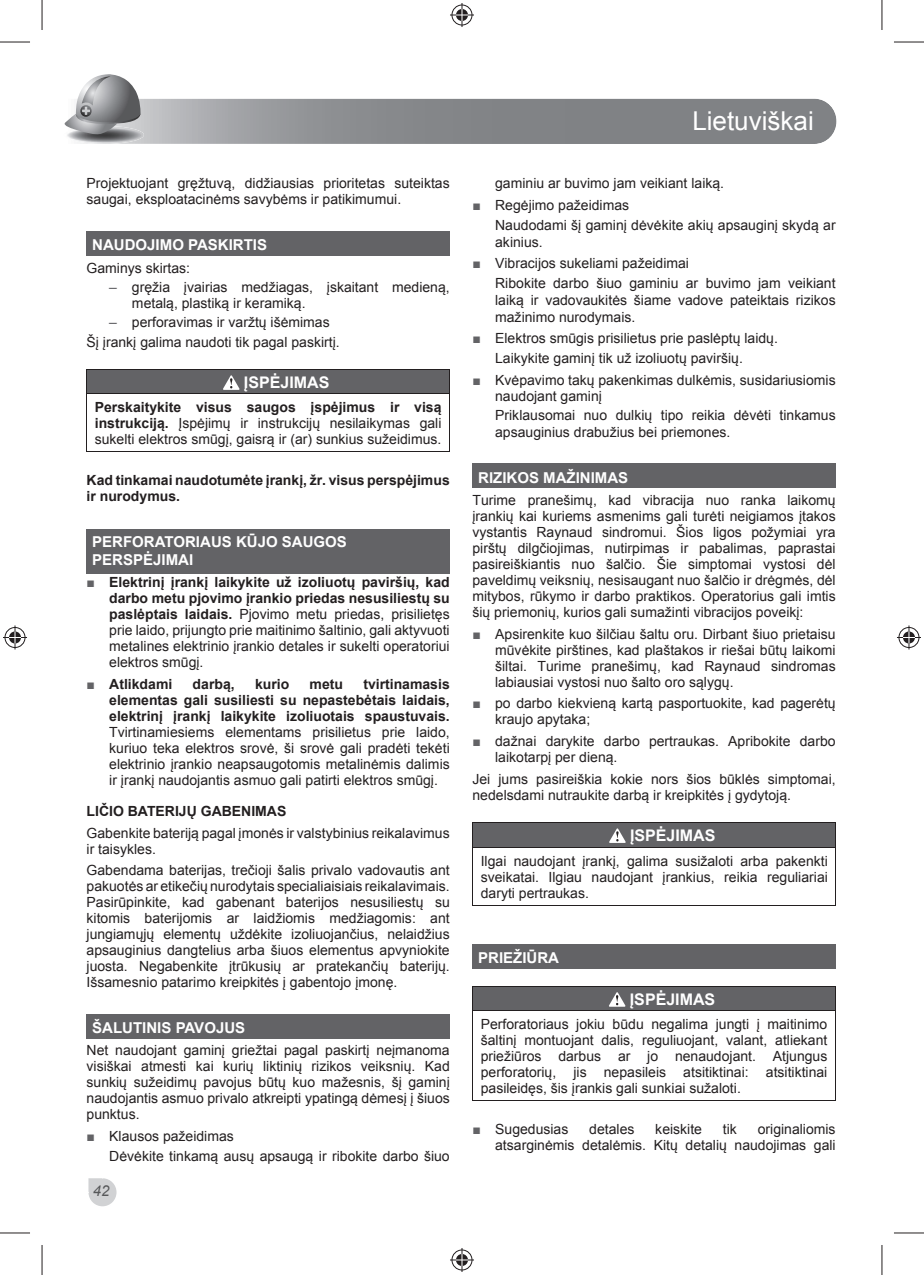
<style>
.page{position:relative;width:924px;height:1275px;background:#fff}
.page>*{position:absolute;margin:0;border:0;box-sizing:border-box;transform-origin:0 0}
.t1{font:26px "Arial";color:#fff}
.t2{font:700 16px "Arial";color:#fff}
.t3{font:700 15px/18px "Arial";color:#fff}
.t4{font:italic 15px "Arial";color:#57585a}
.t5{font:14px/16px "Arial";color:#231f20}
.t6{font:700 14px/16px "Arial";color:#231f20}
.s1{color:#636366}
.s2{font-weight:700}
.s3{font-weight:400;color:#636366}
</style>
<div class="page">
<svg style="left:64px;top:74px;width:772px;height:70px"></svg>
<svg style="left:88px;top:1178px;width:29px;height:29px"></svg>
<div style="left:87px;top:231px;width:362px;height:24px;background:#636366"></div>
<div style="left:87px;top:529px;width:362px;height:44px;background:#636366"></div>
<div style="left:87px;top:1014px;width:362px;height:24px;background:#636366"></div>
<div style="left:87px;top:370px;width:362px;height:24px;background:#636366"></div>
<hr style="left:87px;top:394px;width:1px;height:57px;background:#231f20">
<hr style="left:449px;top:394px;width:1px;height:57px;background:#231f20">
<hr style="left:87px;top:451px;width:362px;height:1px;background:#231f20">
<svg style="left:449px;top:370px;width:1px;height:23px"></svg>
<hr style="left:87px;top:369px;width:362px;height:1px;background:#231f20">
<hr style="left:87px;top:393px;width:362px;height:1px;background:#231f20">
<svg style="left:223px;top:375px;width:16px;height:15px"></svg>
<div style="left:472px;top:464px;width:363px;height:24px;background:#636366"></div>
<div style="left:472px;top:944px;width:363px;height:24px;background:#636366"></div>
<div style="left:472px;top:822px;width:363px;height:25px;background:#636366"></div>
<hr style="left:472px;top:847px;width:1px;height:58px;background:#231f20">
<hr style="left:835px;top:847px;width:1px;height:58px;background:#231f20">
<hr style="left:472px;top:905px;width:363px;height:1px;background:#231f20">
<svg style="left:472px;top:823px;width:1px;height:24px"></svg>
<svg style="left:835px;top:823px;width:1px;height:24px"></svg>
<hr style="left:472px;top:822px;width:363px;height:1px;background:#231f20">
<hr style="left:472px;top:847px;width:363px;height:1px;background:#231f20">
<svg style="left:609px;top:828px;width:16px;height:15px"></svg>
<div style="left:472px;top:986px;width:363px;height:24px;background:#636366"></div>
<hr style="left:472px;top:1010px;width:1px;height:90px;background:#231f20">
<hr style="left:834px;top:1010px;width:1px;height:90px;background:#231f20">
<hr style="left:472px;top:1100px;width:363px;height:1px;background:#231f20">
<svg style="left:472px;top:987px;width:1px;height:23px"></svg>
<hr style="left:472px;top:986px;width:363px;height:1px;background:#231f20">
<hr style="left:472px;top:1010px;width:363px;height:1px;background:#231f20">
<svg style="left:609px;top:992px;width:16px;height:14px"></svg>
<hr style="left:0;top:42px;width:30px;height:1px;background:#231f20">
<hr style="left:893px;top:42px;width:30px;height:1px;background:#231f20">
<hr style="left:0;top:1232px;width:30px;height:1px;background:#231f20">
<hr style="left:893px;top:1232px;width:30px;height:1px;background:#231f20">
<hr style="left:42px;top:0;width:1px;height:30px;background:#231f20">
<hr style="left:42px;top:1245px;width:1px;height:30px;background:#231f20">
<hr style="left:881px;top:0;width:1px;height:30px;background:#231f20">
<hr style="left:881px;top:1245px;width:1px;height:30px;background:#231f20">
<svg style="left:450px;top:3px;width:24px;height:24px"></svg>
<svg style="left:450px;top:1248px;width:24px;height:24px"></svg>
<svg style="left:3px;top:625px;width:24px;height:24px"></svg>
<svg style="left:897px;top:625px;width:23px;height:24px"></svg>
<p class="t5" style="left:87px;top:176px;width:364px">Projektuojant gręžtuvą, didžiausias prioritetas suteiktas saugai, eksploatacinėms savybėms ir patikimumui.</p>
<p class="t3" style="left:92px;top:236px;width:176px">NAUDOJIMO PASKIRTIS</p>
<p class="t5" style="left:87px;top:260px;width:105px">Gaminys skirtas:</p>
<p class="t5" style="left:132px;top:280px;width:319px;text-indent:-23px"><span class="s1">–</span> gręžia įvairias medžiagas, įskaitant medieną, metalą, plastiką ir keramiką.</p>
<p class="t5" style="left:87px;top:312px;width:254px;line-height:20px;text-indent:23px"><span class="s1">–</span> perforavimas ir varžtų išėmimas<br>Šį įrankį galima naudoti tik pagal paskirtį.</p>
<p class="t2" style="left:244px;top:373px;width:87px">ĮSPĖJIMAS</p>
<p class="t5" style="left:95px;top:399px;width:348px;text-align:justify"><span class="s2">Perskaitykite visus saugos įspėjimus ir visą instrukciją.</span> Įspėjimų ir instrukcijų nesilaikymas gali sukelti elektros smūgį, gaisrą ir (ar) sunkius sužeidimus.</p>
<p class="t6" style="left:87px;top:472px;width:364px">Kad tinkamai naudotumėte įrankį, žr. visus perspėjimus ir nurodymus.</p>
<p class="t3" style="left:92px;top:533px;width:256px">PERFORATORIAUS KŪJO SAUGOS<br>PERSPĖJIMAI</p>
<p class="t5" style="left:109px;top:574px;width:342px;text-align:justify;text-indent:-23px"><span class="s1">■</span> <span class="s2">Elektrinį įrankį laikykite už izoliuotų paviršių, kad darbo metu pjovimo įrankio priedas nesusiliestų su paslėptais laidais.</span> Pjovimo metu priedas, prisilietęs prie laido, prijungto prie maitinimo šaltinio, gali aktyvuoti metalines elektrinio įrankio detales ir sukelti operatoriui elektros smūgį.</p>
<p class="t6" style="left:87px;top:676px;width:87px"><span class="s3">■</span> Atlikdami</p>
<p class="t6" style="left:192px;top:676px;width:44px">darbą,</p>
<p class="t6" style="left:255px;top:676px;width:36px">kurio</p>
<p class="t6" style="left:309px;top:676px;width:35px">metu</p>
<p class="t6" style="left:109px;top:676px;width:342px;text-align:justify;text-indent:254px">tvirtinamasis elementas gali susiliesti su nepastebėtais laidais, elektrinį įrankį laikykite izoliuotais spaustuvais.</p>
<p class="t5" style="left:109px;top:724px;width:342px;text-align:justify">Tvirtinamiesiems elementams prisilietus prie laido, kuriuo teka elektros srovė, ši srovė gali pradėti tekėti elektrinio įrankio neapsaugotomis metalinėmis dalimis ir įrankį naudojantis asmuo gali patirti elektros smūgį.</p>
<p class="t6" style="left:87px;top:803px;width:201px">LIČIO BATERIJŲ GABENIMAS</p>
<p class="t5" style="left:87px;top:824px;width:364px">Gabenkite bateriją pagal įmonės ir valstybinius reikalavimus ir taisykles.</p>
<p class="t5" style="left:87px;top:862px;width:364px;text-align:justify">Gabendama baterijas, trečioji šalis privalo vadovautis ant pakuotės ar etikečių nurodytais specialiaisiais reikalavimais.<br>Pasirūpinkite, kad gabenant baterijos nesusiliestų su kitomis baterijomis ar laidžiomis medžiagomis: ant jungiamųjų elementų uždėkite izoliuojančius, nelaidžius apsauginius dangtelius arba šiuos elementus apvyniokite juosta. Negabenkite įtrūkusių ar pratekančių baterijų.<br>Išsamesnio patarimo kreipkitės į gabentojo įmonę.</p>
<p class="t3" style="left:92px;top:1019px;width:154px">ŠALUTINIS PAVOJUS</p>
<p class="t5" style="left:87px;top:1042px;width:364px;text-align:justify">Net naudojant gaminį griežtai pagal paskirtį neįmanoma visiškai atmesti kai kurių liktinių rizikos veiksnių. Kad sunkių sužeidimų pavojus būtų kuo mažesnis, šį gaminį naudojantis asmuo privalo atkreipti ypatingą dėmesį į šiuos punktus.</p>
<p class="t5" style="left:109px;top:1126px;width:342px;line-height:19.6px;text-indent:-23px"><span class="s1">■</span> Klausos pažeidimas<br>Dėvėkite tinkamą ausų apsaugą ir ribokite darbo šiuo</p>
<p class="t4" style="left:93px;top:1182px;width:18px">42</p>
<h1 class="t1" style="left:692px;top:107px;width:123px">Lietuviškai</h1>
<p class="t5" style="left:495px;top:176px;width:230px">gaminiu ar buvimo jam veikiant laiką.</p>
<p class="t5" style="left:495px;top:195px;width:342px;line-height:19.6px;text-indent:-23px"><span class="s1">■</span> Regėjimo pažeidimas<br>Naudodami šį gaminį dėvėkite akių apsauginį skydą ar</p>
<p class="t5" style="left:495px;top:234px;width:49px">akinius.</p>
<p class="t5" style="left:495px;top:254px;width:342px;line-height:19.6px;text-indent:-23px"><span class="s1">■</span> Vibracijos sukeliami pažeidimai<br>Ribokite darbo šiuo gaminiu ar buvimo jam veikiant</p>
<p class="t5" style="left:495px;top:291px;width:342px;line-height:16.8px">laiką ir vadovaukitės šiame vadove pateiktais rizikos mažinimo nurodymais.</p>
<p class="t5" style="left:495px;top:328px;width:284px;line-height:19.6px;text-indent:-23px"><span class="s1">■</span> Elektros smūgis prisilietus prie paslėptų laidų.<br>Laikykite gaminį tik už izoliuotų paviršių.</p>
<p class="t5" style="left:495px;top:372px;width:342px;text-indent:-23px"><span class="s1">■</span> Kvėpavimo takų pakenkimas dulkėmis, susidariusiomis naudojant gaminį</p>
<p class="t5" style="left:495px;top:407px;width:342px;line-height:16.8px">Priklausomai nuo dulkių tipo reikia dėvėti tinkamus apsauginius drabužius bei priemones.</p>
<p class="t3" style="left:478px;top:468px;width:152px">RIZIKOS MAŽINIMAS</p>
<p class="t5" style="left:472px;top:492px;width:364px;text-align:justify">Turime pranešimų, kad vibracija nuo ranka laikomų įrankių kai kuriems asmenims gali turėti neigiamos įtakos vystantis Raynaud sindromui. Šios ligos požymiai yra pirštų dilgčiojimas, nutirpimas ir pabalimas, paprastai pasireiškiantis nuo šalčio. Šie simptomai vystosi dėl paveldimų veiksnių, nesisaugant nuo šalčio ir drėgmės, dėl mitybos, rūkymo ir darbo praktikos. Operatorius gali imtis šių priemonių, kurios gali sumažinti vibracijos poveikį:</p>
<p class="t5" style="left:495px;top:626px;width:342px;text-align:justify;text-indent:-23px"><span class="s1">■</span> Apsirenkite kuo šilčiau šaltu oru. Dirbant šiuo prietaisu mūvėkite pirštines, kad plaštakos ir riešai būtų laikomi šiltai. Turime pranešimų, kad Raynaud sindromas labiausiai vystosi nuo šalto oro sąlygų.</p>
<p class="t5" style="left:495px;top:695px;width:342px;text-indent:-23px"><span class="s1">■</span> po darbo kiekvieną kartą pasportuokite, kad pagerėtų kraujo apytaka;</p>
<p class="t5" style="left:495px;top:733px;width:342px;text-indent:-23px"><span class="s1">■</span> dažnai darykite darbo pertraukas. Apribokite darbo laikotarpį per dieną.</p>
<p class="t5" style="left:472px;top:771px;width:364px">Jei jums pasireiškia kokie nors šios būklės simptomai, nedelsdami nutraukite darbą ir kreipkitės į gydytoją.</p>
<p class="t2" style="left:629px;top:826px;width:87px">ĮSPĖJIMAS</p>
<p class="t5" style="left:480px;top:852px;width:348px;text-align:justify">Ilgai naudojant įrankį, galima susižaloti arba pakenkti sveikatai. Ilgiau naudojant įrankius, reikia reguliariai daryti pertraukas.</p>
<p class="t3" style="left:478px;top:949px;width:82px">PRIEŽIŪRA</p>
<p class="t2" style="left:629px;top:990px;width:87px">ĮSPĖJIMAS</p>
<p class="t5" style="left:480px;top:1016px;width:348px;text-align:justify">Perforatoriaus jokiu būdu negalima jungti į maitinimo šaltinį montuojant dalis, reguliuojant, valant, atliekant priežiūros darbus ar jo nenaudojant. Atjungus perforatorių, jis nepasileis atsitiktinai: atsitiktinai pasileidęs, šis įrankis gali sunkiai sužaloti.</p>
<p class="t5" style="left:472px;top:1121px;width:97px"><span class="s1">■</span> Sugedusias</p>
<p class="t5" style="left:589px;top:1121px;width:47px">detales</p>
<p class="t5" style="left:655px;top:1121px;width:48px">keiskite</p>
<p class="t5" style="left:722px;top:1121px;width:15px">tik</p>
<p class="t5" style="left:495px;top:1121px;width:342px;text-align:right">originaliomis<br>atsarginėmis detalėmis. Kitų detalių naudojimas gali</p>
</div>
